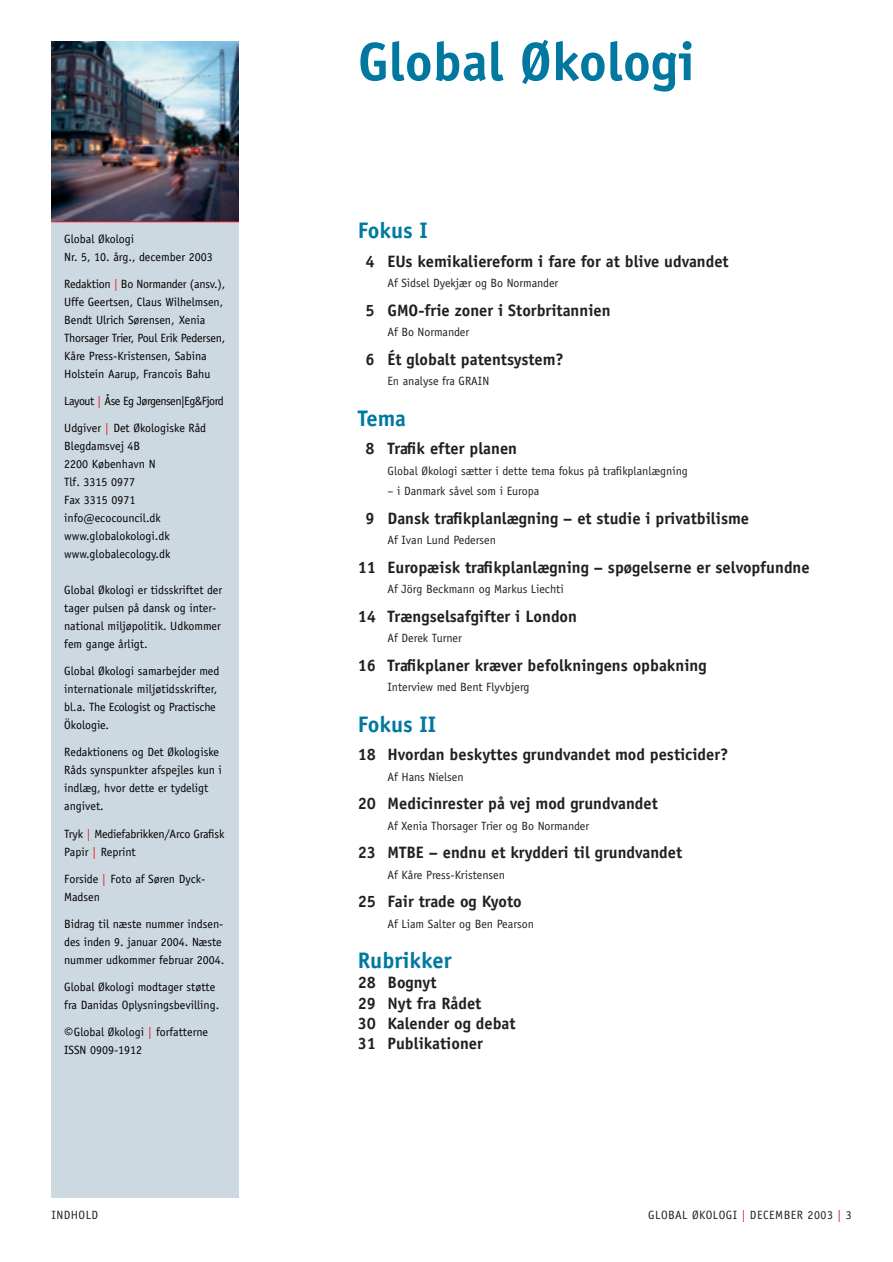
<style>
.page{position:relative;width:893px;height:1262px;background:#fff}
.page>*{position:absolute;margin:0;border:0;box-sizing:border-box;transform-origin:0 0}
.t1{font:700 54px "Officina Sans";color:#0078a0}
.t2{font:700 22.5px "Officina Sans";color:#0078a0}
.t3{font:700 16.5px/20.2px "Officina Sans";color:#231f20}
.t4{font:16.5px "Officina Sans";color:#000}
.t5{font:12px/18px "Officina Sans";color:#000}
.t6{font:12px "Officina Sans";color:#231f20}
.t7{font:12px "Officina Sans";letter-spacing:.04em;color:#231f20}
.t8{font:12px "Officina Sans";letter-spacing:-.04em;color:#000}
.s1{color:#ed1c24}
</style>
<div class="page">
<div style="left:51px;top:222px;width:188px;height:976px;background:#cdd9e0"></div>
<img style="left:51px;top:41px;width:188px;height:180px">
<hr style="left:51px;top:221px;width:188px;height:1px;background:#ed1c24">
<p class="t5" style="left:64px;top:231px;width:150px">Global Økologi<br>Nr. 5, 10. årg., december 2003</p>
<p class="t5" style="left:64px;top:276px;width:163px">Redaktion <span class="s1">|</span> Bo Normander (ansv.), Uffe Geertsen, Claus Wilhelmsen, Bendt Ulrich Sørensen, Xenia Thorsager Trier, Poul Erik Pedersen, Kåre Press-Kristensen, Sabina Holstein Aarup, Francois Bahu</p>
<p class="t8" style="left:64px;top:396px;width:161px">Layout <span class="s1">|</span> Åse Eg Jørgensen|Eg&amp;Fjord</p>
<p class="t5" style="left:64px;top:420px;width:143px">Udgiver <span class="s1">|</span> Det Økologiske Råd<br>Blegdamsvej 4B<br>2200 København N<br>Tlf. 3315 0977<br>Fax 3315 0971 info@ecocouncil.dk www.globalokologi.dk www.globalecology.dk</p>
<p class="t5" style="left:64px;top:582px;width:159px">Global Økologi er tidsskriftet der tager pulsen på dansk og inter&shy;national miljøpolitik. Udkommer fem gange årligt.</p>
<p class="t5" style="left:64px;top:663px;width:157px">Global Økologi samarbejder med internationale miljøtidsskrifter, bl.a. The Ecologist og Practische<br>Ökologie.</p>
<p class="t5" style="left:64px;top:744px;width:159px">Redaktionens og Det Økologiske<br>Råds synspunkter afspejles kun i indlæg, hvor dette er tydeligt angivet.</p>
<p class="t5" style="left:64px;top:825px;width:162px">Tryk <span class="s1">|</span> Mediefabrikken/Arco Grafisk<br>Papir <span class="s1">|</span> Reprint</p>
<p class="t5" style="left:64px;top:870px;width:143px">Forside <span class="s1">|</span> Foto af Søren Dyck-<br>Madsen</p>
<p class="t5" style="left:64px;top:915px;width:162px">Bidrag til næste nummer indsen&shy;des inden 9. januar 2004. Næste nummer udkommer februar 2004.</p>
<p class="t5" style="left:64px;top:978px;width:156px">Global Økologi modtager støtte fra Danidas Oplysningsbevilling.</p>
<p class="t5" style="left:64px;top:1023px;width:145px;text-indent:10px">Global Økologi <span class="s1">|</span> forfatterne<br>ISSN 0909-1912</p>
<h3 class="t4" style="left:64px;top:1027px;width:11px">©</h3>
<h1 class="t1" style="left:358px;top:41px;width:339px">Global Økologi</h1>
<h2 class="t2" style="left:358px;top:222px;width:71px">Fokus I</h2>
<h3 class="t3" style="left:365px;top:252px;width:364px">4 EUs kemikaliereform i fare for at blive udvandet</h3>
<p class="t6" style="left:387px;top:278px;width:172px">Af Sidsel Dyekjær og Bo Normander</p>
<h3 class="t3" style="left:365px;top:301px;width:246px">5 GMO-frie zoner i Storbritannien</h3>
<p class="t6" style="left:387px;top:327px;width:83px">Af Bo Normander</p>
<h3 class="t3" style="left:365px;top:350px;width:200px">6 Ét globalt patentsystem?</h3>
<p class="t6" style="left:387px;top:376px;width:103px">En analyse fra GRAIN</p>
<h2 class="t2" style="left:358px;top:409px;width:50px">Tema</h2>
<h3 class="t3" style="left:365px;top:440px;width:153px">8 Trafik efter planen</h3>
<p class="t6" style="left:387px;top:466px;width:301px">Global Økologi sætter i dette tema fokus på trafikplanlægning</p>
<p class="t6" style="left:387px;top:486px;width:153px">– i Danmark såvel som i Europa</p>
<h3 class="t3" style="left:365px;top:509px;width:385px">9 Dansk trafikplanlægning – et studie i privatbilisme</h3>
<p class="t6" style="left:387px;top:535px;width:110px">Af Ivan Lund Pedersen</p>
<h3 class="t3" style="left:358px;top:558px;width:453px">11 Europæisk trafikplanlægning – spøgelserne er selvopfundne</h3>
<p class="t6" style="left:387px;top:584px;width:178px">Af Jörg Beckmann og Markus Liechti</p>
<h3 class="t3" style="left:358px;top:607px;width:221px">14 Trængselsafgifter i London</h3>
<p class="t6" style="left:387px;top:633px;width:76px">Af Derek Turner</p>
<h3 class="t3" style="left:358px;top:656px;width:350px">16 Trafikplaner kræver befolkningens opbakning</h3>
<p class="t6" style="left:387px;top:682px;width:143px">Interview med Bent Flyvbjerg</p>
<h2 class="t2" style="left:358px;top:715px;width:80px">Fokus II</h2>
<h3 class="t3" style="left:358px;top:746px;width:372px">18 Hvordan beskyttes grundvandet mod pesticider?</h3>
<p class="t6" style="left:387px;top:772px;width:78px">Af Hans Nielsen</p>
<h3 class="t3" style="left:358px;top:795px;width:301px">20 Medicinrester på vej mod grundvandet</h3>
<p class="t6" style="left:387px;top:821px;width:203px">Af Xenia Thorsager Trier og Bo Normander</p>
<h3 class="t3" style="left:358px;top:844px;width:326px">23 MTBE – endnu et krydderi til grundvandet</h3>
<p class="t6" style="left:387px;top:870px;width:119px">Af Kåre Press-Kristensen</p>
<h3 class="t3" style="left:358px;top:893px;width:165px">25 Fair trade og Kyoto</h3>
<p class="t6" style="left:387px;top:919px;width:148px">Af Liam Salter og Ben Pearson</p>
<h2 class="t2" style="left:358px;top:952px;width:95px">Rubrikker</h2>
<h3 class="t3" style="left:358px;top:974px;width:159px">28 Bognyt<br>29 Nyt fra Rådet<br>30 Kalender og debat<br>31 Publikationer</h3>
<p class="t7" style="left:51px;top:1210px;width:48px">INDHOLD</p>
<p class="t7" style="left:648px;top:1210px;width:205px">GLOBAL ØKOLOGI <span class="s1">|</span> DECEMBER 2003 <span class="s1">|</span> 3</p>
</div>
